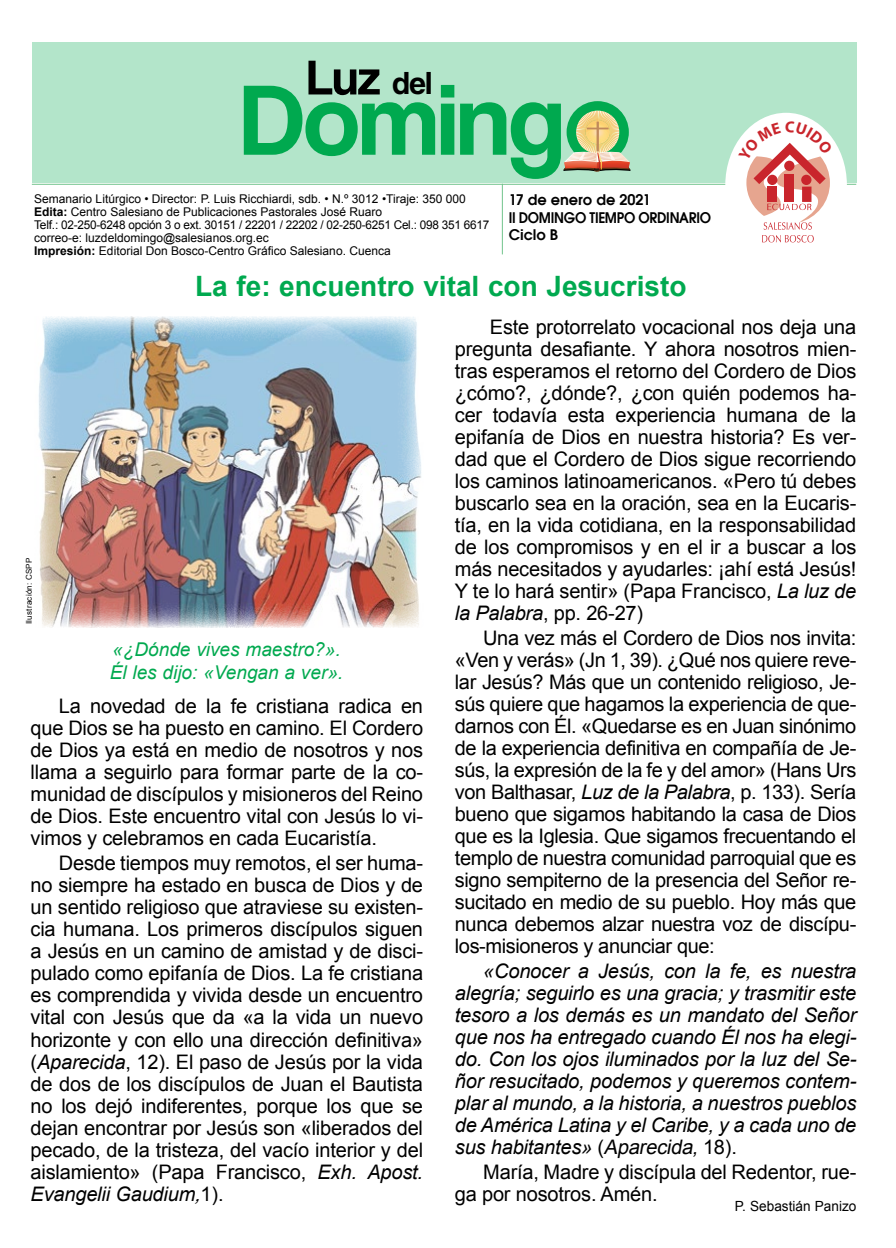
<style>
.page{position:relative;width:896px;height:1248px;background:#fff}
.page>*{position:absolute;margin:0;border:0;box-sizing:border-box;transform-origin:0 0}
.t1{font:103.8px "Coolvetica Rg";color:#00a94f}
.t2{font:50.8px "Coolvetica Rg";color:#000}
.t3{font:700 28px "Arial";color:#00a94f}
.t4{font:20px/22px "Arial";letter-spacing:-.01em;color:#000;text-align:justify}
.t5{font:italic 20px/22px "Arial";letter-spacing:-.01em;color:#000;text-align:justify}
.t6{font:italic 19px/22.8px "Arial";color:#00a94f}
.t7{font:600 16px/17.6px "Avant Garde Gothic Itc T";letter-spacing:-.02em;color:#000}
.t8{font:14px "Arial";color:#000}
.t9{font:12px/13px "Arial";color:#000}
.t10{font:8px "Arial";letter-spacing:.03em;color:#000}
.s1{font-size:32.8px}
.s2{font-weight:700}
.s3{font-style:italic}
.s4{font-style:normal}
.s5{font-style:inherit}
</style>
<div class="page">
<div style="left:32px;top:42px;width:824px;height:141px;background:#b3e5ca"></div>
<hr style="left:32px;top:184px;width:824px;height:1px;background:#72c48c">
<hr style="left:502px;top:184px;width:1px;height:70px;background:#72c48c">
<svg style="left:563px;top:101px;width:67px;height:71px"></svg>
<div style="left:725px;top:113px;width:122px;height:144px;background:#fff;border-radius:50%"></div>
<img style="left:38px;top:317px;width:383px;height:310px">
<svg style="left:738px;top:121px;width:95px;height:121px"></svg>
<h2 class="t2" style="left:307px;top:48px;width:126px">Luz <span class="s1">del</span></h2>
<h1 class="t1" style="left:241px;top:59px;width:324px">Doming</h1>
<p class="t7" style="left:509px;top:191px;width:204px">17 de enero de 2021<br>II DOMINGO TIEMPO ORDINARIO<br>Ciclo B</p>
<p class="t9" style="left:34px;top:192px;width:456px">Semanario Litúrgico • Director: P. Luis Ricchiardi, sdb. • N.º 3012 •Tiraje: 350 000<br><span class="s2">Edita:</span> Centro Salesiano de Publicaciones Pastorales José Ruaro<br>Telf.: 02-250-6248 opción 3 o ext. 30151 / 22201 / 22202 / 02-250-6251 Cel.: 098 351 6617 correo-e: luzdeldomingo@salesianos.org.ec<br><span class="s2">Impresión:</span> Editorial Don Bosco-Centro Gráfico Salesiano. Cuenca</p>
<h3 class="t3" style="left:195px;top:267px;width:493px">La fe: encuentro vital con Jesucristo</h3>
<p class="t10" style="left:24px;top:624px;width:68px;rotate:-90deg">Ilustración: CSPP</p>
<p class="t6" style="left:110px;top:638px;width:235px">«¿Dónde vives maestro?».<br>Él les dijo: «Vengan a ver».</p>
<p class="t4" style="left:31px;top:695px;width:394px;text-indent:28px">La novedad de la fe cristiana radica en que Dios se ha puesto en camino. El Cordero de Dios ya está en medio de nosotros y nos llama a seguirlo para formar parte de la co&shy;munidad de discípulos y misioneros del Reino de Dios. Este encuentro vital con Jesús lo vi&shy;vimos y celebramos en cada Eucaristía.</p>
<p class="t4" style="left:31px;top:852px;width:394px;text-indent:28px">Desde tiempos muy remotos, el ser huma&shy;no siempre ha estado en busca de Dios y de un sentido religioso que atraviese su existen&shy;cia humana. Los primeros discípulos siguen a Jesús en un camino de amistad y de disci&shy;pulado como epifanía de Dios. La fe cristiana es comprendida y vivida desde un encuentro vital con Jesús que da «a la vida un nuevo horizonte y con ello una dirección definitiva» (<span class="s3">Aparecida</span>, 12). El paso de Jesús por la vida de dos de los discípulos de Juan el Bautista no los dejó indiferentes, porque los que se dejan encontrar por Jesús son «liberados del pecado, de la tristeza, del vacío interior y del aislamiento» (Papa Francisco, <span class="s3">Exh. Apost.<br>Evangelii Gaudium,</span>1).</p>
<p class="t4" style="left:455px;top:315px;width:403px;text-indent:35px">Este protorrelato vocacional nos deja una pregunta desafiante. Y ahora nosotros mien&shy;tras esperamos el retorno del Cordero de Dios ¿cómo?, ¿dónde?, ¿con quién podemos ha&shy;cer todavía esta experiencia humana de la epifanía de Dios en nuestra historia? Es ver&shy;dad que el Cordero de Dios sigue recorriendo los caminos latinoamericanos. «Pero tú debes buscarlo sea en la oración, sea en la Eucaris&shy;tía, en la vida cotidiana, en la responsabilidad de los compromisos y en el ir a buscar a los más necesitados y ayudarles: ¡ahí está Jesús!<br>Y te lo hará sentir» (Papa Francisco, <span class="s3">La luz de la Palabra</span>, pp. 26-27)</p>
<p class="t4" style="left:455px;top:627px;width:403px;text-indent:28px">Una vez más el Cordero de Dios nos invita: «Ven y verás» (Jn 1, 39). ¿Qué nos quiere reve&shy;lar Jesús? Más que un contenido religioso, Je&shy;sús quiere que hagamos la experiencia de que&shy;darnos con Él. «Quedarse es en Juan sinónimo de la experiencia definitiva en compañía de Je&shy;sús, la expresión de la fe y del amor» (Hans Urs von Balthasar, <span class="s3">Luz de la Palabra</span>, p. 133). Sería bueno que sigamos habitando la casa de Dios que es la Iglesia. Que sigamos frecuentando el templo de nuestra comunidad parroquial que es signo sempiterno de la presencia del Señor re&shy;sucitado en medio de su pueblo. Hoy más que nunca debemos alzar nuestra voz de discípu&shy;los-misioneros y anunciar que:</p>
<p class="t5" style="left:455px;top:960px;width:403px;text-indent:28px">«Conocer a Jesús, con la fe, es nuestra alegría; seguirlo es una gracia; y trasmitir este tesoro a los demás es un mandato del Señor que nos ha entregado cuando Él nos ha elegi&shy;do. Con los ojos iluminados por la luz del Se&shy;ñor resucitado, podemos y queremos contem&shy;plar al mundo, a la historia, a nuestros pueblos de América Latina y el Caribe, y a cada uno de sus habitantes» <span class="s4">(</span><span class="s5">Aparecida,</span><span class="s4">18).</span></p>
<p class="t4" style="left:455px;top:1161px;width:403px;text-indent:28px">María, Madre y discípula del Redentor, rue&shy;ga por nosotros. Amén.</p>
<p class="t8" style="left:735px;top:1196px;width:123px">P. Sebastián Panizo</p>
</div>
